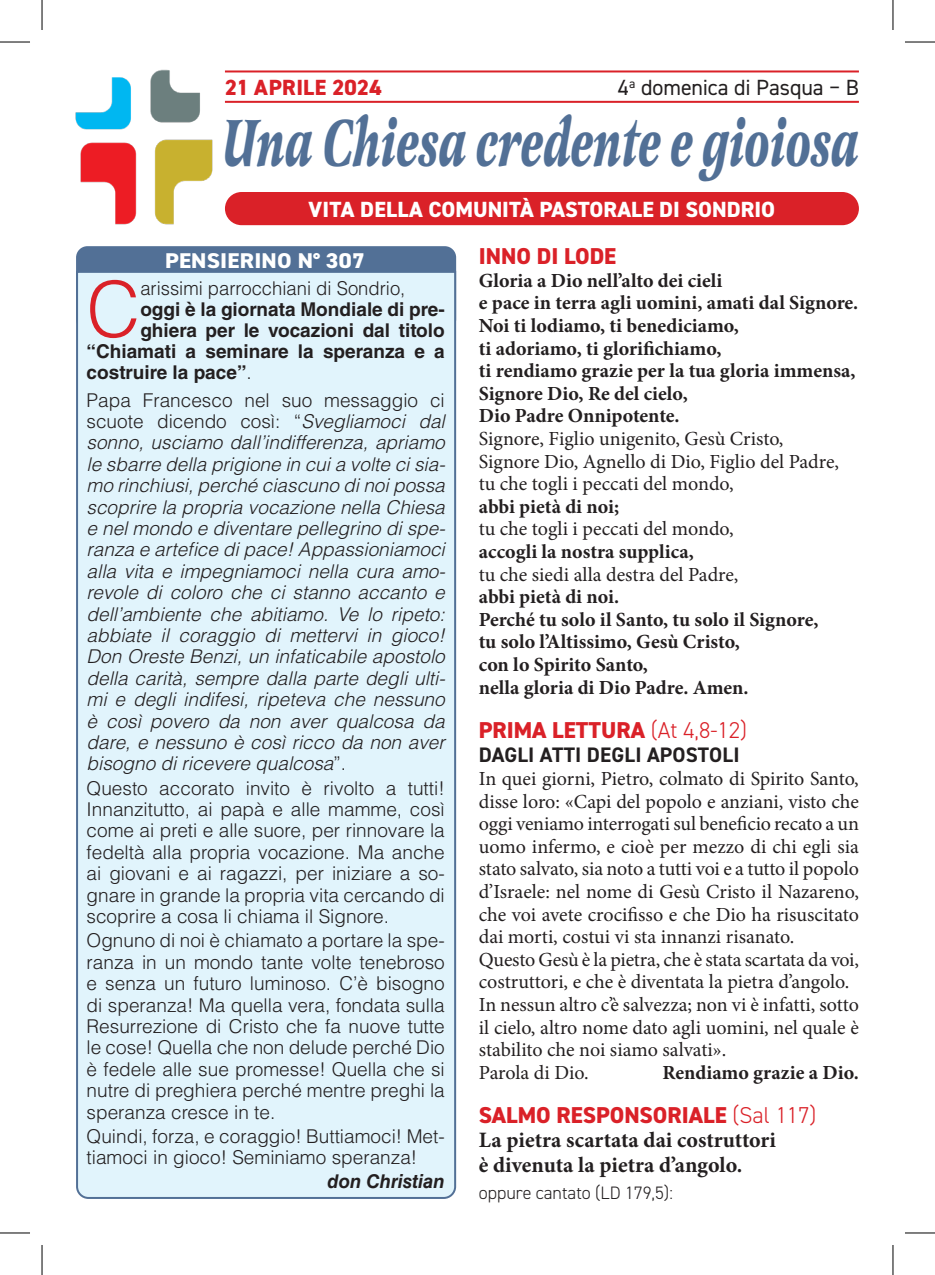
<style>
.page{position:relative;width:935px;height:1275px;background:#fff}
.page>*{position:absolute;margin:0;border:0;box-sizing:border-box;transform-origin:0 0}
.t1{font:300 76.8px "Helvetica LT Std";color:#da2128}
.t2{font:italic 700 69px "Latienne Pro";color:#527096;scale:.68 1}
.t3{font:800 23px "DIN2014";color:#da2128}
.t4{font:700 22px/24.6px "Minion Pro";color:#231f20}
.t5{font:800 22px "DIN2014";color:#fff}
.t6{font:22px "DIN2014";letter-spacing:-.01em;color:#231f20}
.t7{font:800 22px "DIN2014";letter-spacing:.015em;color:#da2128}
.A_TITOLETTO{font:800 21.4px "DIN2014";letter-spacing:.01em;color:#fff;scale:1.08 1}
.t8{font:700 21px "DIN2014";letter-spacing:.01em;color:#231f20}
.t9{font:20px/22.6px "Minion Pro";letter-spacing:-.005em;color:#231f20}
.t10{font:700 20px/22.6px "Minion Pro";color:#231f20}
.t11{font:300 19px/21.4px "Helvetica LT Std";color:#231f20;text-align:justify}
.t12{font:italic 300 19px/21.4px "Helvetica LT Std";color:#231f20;text-align:justify}
.t13{font:700 19px "Helvetica LT Std";color:#231f20}
.t14{font:italic 700 19px "Helvetica LT Std";color:#231f20}
.t15{font:300 18px "DIN2014";color:#231f20}
.s1{font-weight:700}
.s2{font-weight:300}
.s3{font-style:normal}
</style>
<div class="page">
<hr style="left:225px;top:70px;width:633px;height:2px;background:#da2128">
<hr style="left:225px;top:101px;width:633px;height:2px;background:#da2128">
<img style="left:75px;top:69px;width:150px;height:156px">
<div style="left:225px;top:192px;width:633px;height:33px;background:#da2128;border-radius:17px"></div>
<div style="left:76px;top:246px;width:380px;height:85px;background:#527096;border-radius:11px"></div>
<div style="left:76px;top:270px;width:381px;height:929px;background:#e1f4fc"></div>
<hr style="left:0;top:42px;width:30px;height:1px;background:#000">
<hr style="left:904px;top:42px;width:30px;height:1px;background:#000">
<hr style="left:0;top:1232px;width:30px;height:1px;background:#000">
<hr style="left:904px;top:1232px;width:30px;height:1px;background:#000">
<hr style="left:42px;top:0;width:1px;height:30px;background:#000">
<hr style="left:42px;top:1245px;width:1px;height:30px;background:#000">
<hr style="left:892px;top:0;width:1px;height:30px;background:#000">
<hr style="left:892px;top:1245px;width:1px;height:30px;background:#000">
<p class="t7" style="left:225px;top:73px;width:158px">21 APRILE 2024</p>
<p class="t6" style="left:618px;top:74px;width:242px">4<sup>a</sup> domenica di Pasqua – B</p>
<p class="t2" style="left:221px;top:100px;width:939px">Una Chiesa credente e gioiosa</p>
<p class="t5" style="left:308px;top:195px;width:468px">VITA DELLA COMUNITÀ PASTORALE DI SONDRIO</p>
<p class="t3" style="left:479px;top:241px;width:139px">INNO DI LODE</p>
<p class="t10" style="left:479px;top:269px;width:381px">Gloria a Dio nell’alto dei cieli<br>e pace in terra agli uomini, amati dal Signore.</p>
<p class="t10" style="left:479px;top:314px;width:378px">Noi ti lodiamo, ti benediciamo,<br>ti adoriamo, ti glorifichiamo,<br>ti rendiamo grazie per la tua gloria immensa,<br>Signore Dio, Re del cielo,<br>Dio Padre Onnipotente.</p>
<p class="t9" style="left:479px;top:427px;width:361px">Signore, Figlio unigenito, Gesù Cristo,<br>Signore Dio, Agnello di Dio, Figlio del Padre, tu che togli i peccati del mondo,<br><span class="s1">abbi pietà di noi;<br></span>tu che togli i peccati del mondo,<br><span class="s1">accogli la nostra supplica,<br></span>tu che siedi alla destra del Padre,<br><span class="s1">abbi pietà di noi.</span></p>
<p class="t10" style="left:479px;top:608px;width:341px">Perché tu solo il Santo, tu solo il Signore, tu solo l’Altissimo, Gesù Cristo,<br>con lo Spirito Santo,<br>nella gloria di Dio Padre. Amen.</p>
<p class="t3" style="left:479px;top:714px;width:269px">PRIMA LETTURA <span class="s2">(At 4,8-12)</span></p>
<p class="t8" style="left:479px;top:741px;width:262px">DAGLI ATTI DEGLI APOSTOLI</p>
<p class="t9" style="left:479px;top:767px;width:381px;text-align:justify">In quei giorni, Pietro, colmato di Spirito Santo, disse loro: «Capi del popolo e anziani, visto che oggi veniamo interrogati sul beneficio recato a un uomo infermo, e cioè per mezzo di chi egli sia stato salvato, sia noto a tutti voi e a tutto il popolo d’Israele: nel nome di Gesù Cristo il Nazareno, che voi avete crocifisso e che Dio ha risuscitato dai morti, costui vi sta innanzi risanato.</p>
<p class="t9" style="left:479px;top:948px;width:381px">Questo Gesù è la pietra, che è stata scartata da voi, costruttori, e che è diventata la pietra d’angolo.</p>
<p class="t9" style="left:479px;top:993px;width:381px;text-align:justify">In nessun altro c’è salvezza; non vi è infatti, sotto il cielo, altro nome dato agli uomini, nel quale è stabilito che noi siamo salvati».</p>
<p class="t9" style="left:479px;top:1061px;width:111px">Parola di Dio.</p>
<p class="t10" style="left:662px;top:1060px;width:198px">Rendiamo grazie a Dio.</p>
<p class="t3" style="left:479px;top:1099px;width:339px">SALMO RESPONSORIALE <span class="s2">(Sal 117)</span></p>
<p class="t4" style="left:479px;top:1127px;width:298px">La pietra scartata dai costruttori è divenuta la pietra d’angolo.</p>
<p class="t15" style="left:479px;top:1181px;width:195px">oppure cantato (LD 179,5):</p>
<p class="A_TITOLETTO" style="left:165px;top:246px;width:186px">PENSIERINO N° 307</p>
<p class="t1" style="left:87px;top:261px;width:55px">C</p>
<p class="t11" style="left:140px;top:277px;width:266px">arissimi parrocchiani di Sondrio,</p>
<p class="t13" style="left:140px;top:297px;width:306px">oggi è la giornata Mondiale di pre-</p>
<p class="t13" style="left:140px;top:318px;width:306px">ghiera per le vocazioni dal titolo</p>
<p class="t13" style="left:87px;top:340px;width:360px">“Chiamati a seminare la speranza e a</p>
<p class="t13" style="left:87px;top:361px;width:167px">costruire la pace”<span class="s2">.</span></p>
<p class="t12" style="left:87px;top:389px;width:360px"><span class="s3">Papa Francesco nel suo messaggio ci scuote dicendo così: “</span>Svegliamoci dal sonno, usciamo dall’indifferenza, apriamo le sbarre della prigione in cui a volte ci sia&shy;mo rinchiusi, perché ciascuno di noi possa scoprire la propria vocazione nella Chiesa e nel mondo e diventare pellegrino di spe&shy;ranza e artefice di pace! Appassioniamoci alla vita e impegniamoci nella cura amo&shy;revole di coloro che ci stanno accanto e dell’ambiente che abitiamo. Ve lo ripeto: abbiate il coraggio di mettervi in gioco!<br>Don Oreste Benzi, un infaticabile apostolo della carità, sempre dalla parte degli ulti&shy;mi e degli indifesi, ripeteva che nessuno è così povero da non aver qualcosa da dare, e nessuno è così ricco da non aver bisogno di ricevere qualcosa<span class="s3">”.</span></p>
<p class="t11" style="left:87px;top:777px;width:360px">Questo accorato invito è rivolto a tutti!<br>Innanzitutto, ai papà e alle mamme, così come ai preti e alle suore, per rinnovare la fedeltà alla propria vocazione. Ma anche ai giovani e ai ragazzi, per iniziare a so&shy;gnare in grande la propria vita cercando di scoprire a cosa li chiama il Signore.</p>
<p class="t11" style="left:87px;top:929px;width:360px">Ognuno di noi è chiamato a portare la spe&shy;ranza in un mondo tante volte tenebroso e senza un futuro luminoso. C’è bisogno di speranza! Ma quella vera, fondata sulla Resurrezione di Cristo che fa nuove tutte le cose! Quella che non delude perché Dio è fedele alle sue promesse! Quella che si nutre di preghiera perché mentre preghi la speranza cresce in te.</p>
<p class="t11" style="left:87px;top:1125px;width:360px">Quindi, forza, e coraggio! Buttiamoci! Met&shy;tiamoci in gioco! Seminiamo speranza!</p>
<p class="t14" style="left:327px;top:1170px;width:119px">don Christian</p>
</div>
